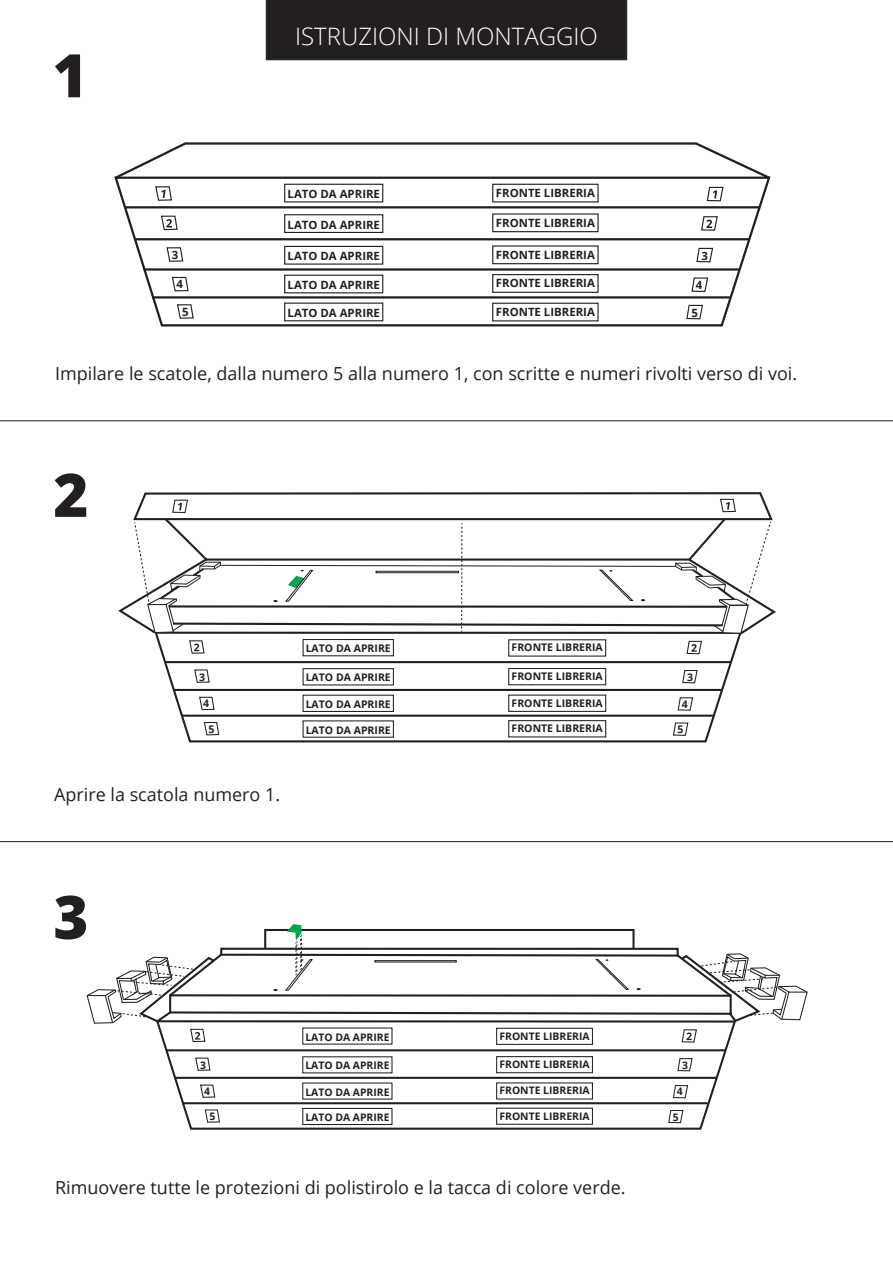
<style>
.page{position:relative;width:893px;height:1263px;background:#fff}
.page>*{position:absolute;margin:0;border:0;box-sizing:border-box;transform-origin:0 0}
.t1{font:800 60px "Open Sans";color:#231f20}
.t2{font:300 24px "Open Sans";color:#fff}
.t3{font:18px "Open Sans";color:#231f20}
.t4{font:700 11.4px "Open Sans";color:#231f20}
.t5{font:700 10.5px "Open Sans";color:#231f20}
.t6{font:700 10.35px "Open Sans";color:#231f20}
</style>
<div class="page">
<hr style="left:0;top:421px;width:893px;height:1px;background:#231f20">
<hr style="left:0;top:841px;width:893px;height:1px;background:#231f20">
<div style="left:266px;top:0;width:361px;height:60px;background:#231f20"></div>
<svg style="left:122px;top:202px;width:641px;height:125px"></svg>
<hr style="left:125px;top:206px;width:635px;height:2px;background:#231f20">
<hr style="left:135px;top:238px;width:614px;height:2px;background:#231f20">
<hr style="left:144px;top:268px;width:595px;height:3px;background:#231f20">
<hr style="left:152px;top:296px;width:578px;height:3px;background:#231f20">
<div style="left:284px;top:214px;width:99px;height:19px;border:1px solid #231f20"></div>
<div style="left:284px;top:246px;width:99px;height:19px;border:1px solid #231f20"></div>
<div style="left:284px;top:275px;width:99px;height:18px;border:1px solid #231f20"></div>
<div style="left:284px;top:303px;width:99px;height:18px;border:1px solid #231f20"></div>
<svg style="left:700px;top:216px;width:19px;height:15px"></svg>
<svg style="left:696px;top:247px;width:18px;height:16px"></svg>
<svg style="left:691px;top:277px;width:18px;height:16px"></svg>
<svg style="left:686px;top:304px;width:18px;height:16px"></svg>
<svg style="left:114px;top:142px;width:657px;height:60px"></svg>
<svg style="left:160px;top:215px;width:18px;height:16px"></svg>
<svg style="left:166px;top:247px;width:18px;height:16px"></svg>
<svg style="left:171px;top:276px;width:18px;height:16px"></svg>
<svg style="left:176px;top:304px;width:18px;height:16px"></svg>
<div style="left:492px;top:213px;width:107px;height:19px;border:1px solid #231f20"></div>
<div style="left:492px;top:245px;width:107px;height:19px;border:1px solid #231f20"></div>
<div style="left:492px;top:274px;width:107px;height:19px;border:1px solid #231f20"></div>
<div style="left:492px;top:303px;width:107px;height:18px;border:1px solid #231f20"></div>
<svg style="left:161px;top:655px;width:574px;height:88px"></svg>
<hr style="left:165px;top:661px;width:566px;height:2px;background:#231f20">
<hr style="left:173px;top:689px;width:548px;height:2px;background:#231f20">
<hr style="left:181px;top:715px;width:532px;height:2px;background:#231f20">
<svg style="left:118px;top:492px;width:658px;height:163px"></svg>
<hr style="left:206px;top:558px;width:484px;height:3px;background:#231f20">
<svg style="left:163px;top:1043px;width:566px;height:87px"></svg>
<hr style="left:166px;top:1049px;width:559px;height:2px;background:#231f20">
<hr style="left:174px;top:1077px;width:542px;height:2px;background:#231f20">
<hr style="left:182px;top:1102px;width:526px;height:2px;background:#231f20">
<svg style="left:86px;top:924px;width:722px;height:119px"></svg>
<h1 class="t1" style="left:52px;top:30px;width:37px">1</h1>
<p class="t4" style="left:172px;top:247px;width:8px">3</p>
<p class="t4" style="left:176px;top:276px;width:8px">4</p>
<p class="t4" style="left:182px;top:304px;width:8px">5</p>
<h2 class="t2" style="left:295px;top:20px;width:304px">ISTRUZIONI DI MONTAGGIO</h2>
<p class="t4" style="left:288px;top:186px;width:94px">LATO DA APRIRE</p>
<p class="t4" style="left:288px;top:216px;width:94px">LATO DA APRIRE</p>
<p class="t4" style="left:288px;top:248px;width:94px">LATO DA APRIRE</p>
<p class="t4" style="left:288px;top:277px;width:94px">LATO DA APRIRE</p>
<p class="t4" style="left:288px;top:305px;width:94px">LATO DA APRIRE</p>
<p class="t4" style="left:496px;top:185px;width:101px">FRONTE LIBRERIA</p>
<p class="t4" style="left:496px;top:214px;width:101px">FRONTE LIBRERIA</p>
<p class="t4" style="left:496px;top:246px;width:101px">FRONTE LIBRERIA</p>
<p class="t4" style="left:496px;top:275px;width:101px">FRONTE LIBRERIA</p>
<p class="t4" style="left:496px;top:304px;width:101px">FRONTE LIBRERIA</p>
<p class="t4" style="left:702px;top:248px;width:8px">3</p>
<p class="t4" style="left:696px;top:277px;width:8px">4</p>
<p class="t4" style="left:691px;top:304px;width:8px">5</p>
<p class="t3" style="left:55px;top:361px;width:744px">Impilare le scatole, dalla numero 5 alla numero 1, con scritte e numeri rivolti verso di voi.</p>
<h1 class="t1" style="left:53px;top:449px;width:37px">2</h1>
<p class="t5" style="left:199px;top:669px;width:7px">3</p>
<p class="t5" style="left:203px;top:696px;width:7px">4</p>
<p class="t5" style="left:209px;top:721px;width:7px">5</p>
<p class="t3" style="left:54px;top:782px;width:228px">Aprire la scatola numero 1.</p>
<p class="t5" style="left:306px;top:641px;width:87px">LATO DA APRIRE</p>
<p class="t5" style="left:306px;top:670px;width:87px">LATO DA APRIRE</p>
<p class="t5" style="left:306px;top:697px;width:87px">LATO DA APRIRE</p>
<p class="t5" style="left:306px;top:722px;width:87px">LATO DA APRIRE</p>
<h1 class="t1" style="left:53px;top:871px;width:37px">3</h1>
<p class="t6" style="left:200px;top:1057px;width:7px">3</p>
<p class="t6" style="left:204px;top:1084px;width:7px">4</p>
<p class="t6" style="left:209px;top:1109px;width:7px">5</p>
<p class="t6" style="left:305px;top:1029px;width:86px">LATO DA APRIRE</p>
<p class="t6" style="left:305px;top:1058px;width:86px">LATO DA APRIRE</p>
<p class="t6" style="left:305px;top:1084px;width:86px">LATO DA APRIRE</p>
<p class="t6" style="left:305px;top:1110px;width:86px">LATO DA APRIRE</p>
<p class="t5" style="left:512px;top:640px;width:93px">FRONTE LIBRERIA</p>
<p class="t5" style="left:512px;top:669px;width:93px">FRONTE LIBRERIA</p>
<p class="t5" style="left:512px;top:695px;width:93px">FRONTE LIBRERIA</p>
<p class="t5" style="left:512px;top:721px;width:93px">FRONTE LIBRERIA</p>
<p class="t6" style="left:499px;top:1029px;width:92px">FRONTE LIBRERIA</p>
<p class="t6" style="left:499px;top:1057px;width:92px">FRONTE LIBRERIA</p>
<p class="t6" style="left:499px;top:1083px;width:92px">FRONTE LIBRERIA</p>
<p class="t6" style="left:499px;top:1108px;width:92px">FRONTE LIBRERIA</p>
<p class="t3" style="left:55px;top:1175px;width:572px">Rimuovere tutte le protezioni di polistirolo e la tacca di colore verde.</p>
<p class="t5" style="left:687px;top:670px;width:7px">3</p>
<p class="t5" style="left:682px;top:696px;width:7px">4</p>
<p class="t5" style="left:678px;top:722px;width:7px">5</p>
<p class="t6" style="left:682px;top:1058px;width:7px">3</p>
<p class="t6" style="left:677px;top:1084px;width:7px">4</p>
<p class="t6" style="left:673px;top:1109px;width:7px">5</p>
</div>
